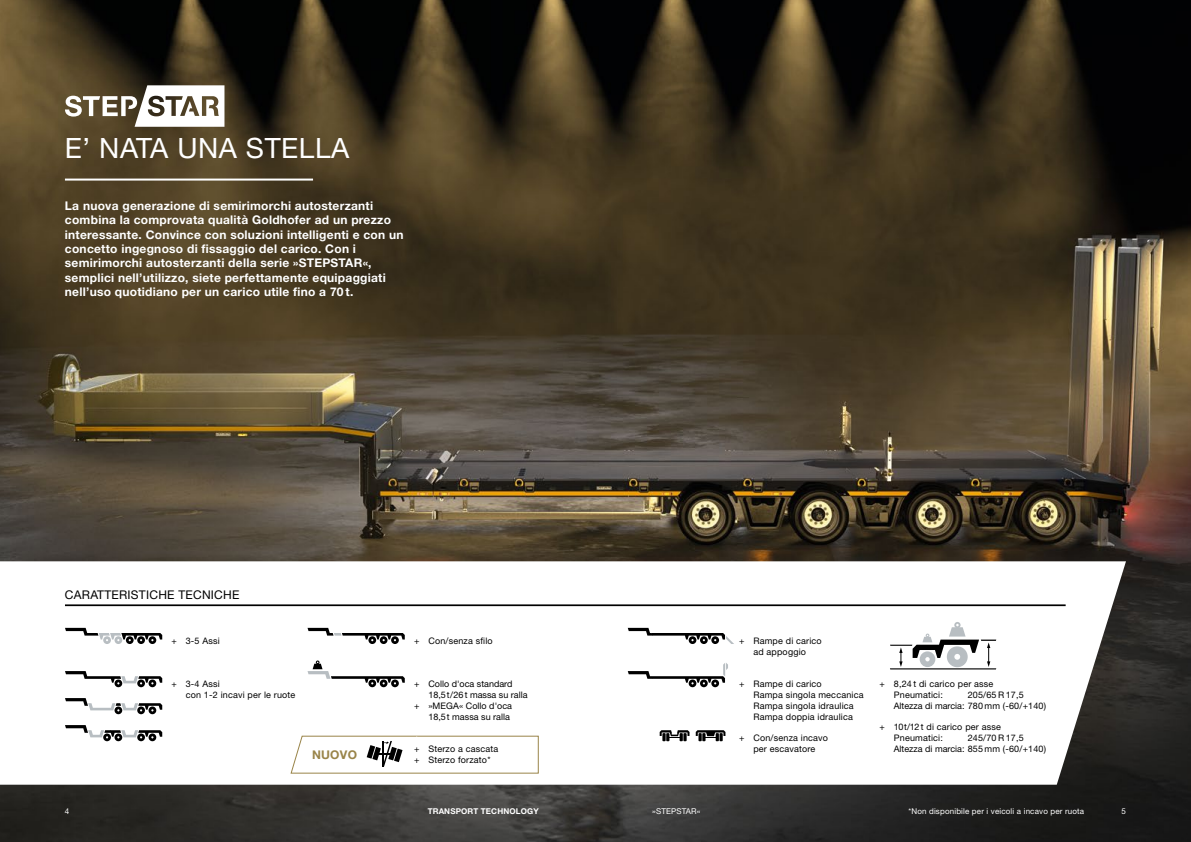
<style>
.page{position:relative;width:1191px;height:842px;background:#fff}
.page>*{position:absolute;margin:0;border:0;box-sizing:border-box;transform-origin:0 0}
.GOL_Headline_inside{font:28px "Helvetica Neue LT Com";letter-spacing:.02em;color:#fff}
.GOL_leadtext_white{font:700 12px/14.4px "Helvetica Neue LT Com";letter-spacing:.02em;color:#fff}
.GOL_copyhead_box_whi{font:12px "Helvetica Neue LT Com";letter-spacing:.02em;color:#000}
.GOL_leadtext_white-2{font:700 12px "Helvetica Neue LT Com";letter-spacing:.02em;color:#998449}
.t1{font:9px/10.8px "Helvetica Neue LT Com";letter-spacing:.02em;color:#000}
.t2{font:9px/10.8px "Helvetica Neue LT Com";color:#000}
.GOL_copylist{font:8px "Helvetica Neue LT Com";letter-spacing:.02em;color:#fff}
.t3{font:700 8px "Helvetica Neue LT Com";letter-spacing:.02em;color:#fff}
.GOL_column_sector{font:8px "Helvetica Neue LT Com";letter-spacing:.02em;color:#fff}
.GOL_pagina{font:8px "Helvetica Neue LT Com";color:#fff}
</style>
<div class="page">
<img style="left:0;top:0;width:1191px;height:842px">
<svg style="left:0;top:561px;width:1126px;height:224px"></svg>
<svg style="left:290px;top:735px;width:147px;height:39px"></svg>
<hr style="left:65px;top:179px;width:248px;height:2px;background:#fff">
<hr style="left:65px;top:604px;width:1000px;height:2px;background:#000">
<svg style="left:65px;top:628px;width:97px;height:16px"></svg>
<svg style="left:307px;top:628px;width:98px;height:16px"></svg>
<svg style="left:307px;top:660px;width:98px;height:27px"></svg>
<svg style="left:890px;top:622px;width:106px;height:47px"></svg>
<svg style="left:65px;top:671px;width:97px;height:16px"></svg>
<svg style="left:65px;top:698px;width:97px;height:16px"></svg>
<svg style="left:65px;top:725px;width:97px;height:16px"></svg>
<svg style="left:65px;top:85px;width:159px;height:42px"></svg>
<svg style="left:437px;top:0;width:158px;height:842px"></svg>
<svg style="left:595px;top:0;width:159px;height:842px"></svg>
<p class="GOL_Headline_inside" style="left:65px;top:131px;width:286px">E’ NATA UNA STELLA</p>
<p class="GOL_leadtext_white" style="left:65px;top:198px;width:340px">La nuova generazione di semirimorchi autosterzanti combina la comprovata qualità Goldhofer ad un prezzo interessante. Convince con soluzioni intelligenti e con un concetto ingegnoso di fissaggio del carico. Con i semirimorchi autosterzanti della serie »STEPSTAR«, semplici nell’utilizzo, siete perfettamente equipaggiati nell’uso quotidiano per un carico utile fino a 70 t.</p>
<p class="GOL_copyhead_box_whi" style="left:65px;top:587px;width:176px">CARATTERISTICHE TECNICHE</p>
<p class="t1" style="left:414px;top:635px;width:80px">+ Con/senza sfilo</p>
<p class="t2" style="left:428px;top:678px;width:101px;text-indent:-14px">+ Collo d'oca standard<br>18,5t/26t massa su ralla</p>
<p class="t2" style="left:414px;top:700px;width:99px;text-align:right">+ »MEGA« Collo d'oca<br>18,5t massa su ralla</p>
<p class="t1" style="left:414px;top:743px;width:86px">+ Sterzo a cascata</p>
<p class="t1" style="left:414px;top:754px;width:78px">+ Sterzo forzato*</p>
<p class="t1" style="left:171px;top:635px;width:50px">+ 3-5 Assi</p>
<p class="t1" style="left:186px;top:678px;width:111px;text-indent:-14px">+ 3-4 Assi<br>con 1-2 incavi per le ruote</p>
<p class="t1" style="left:893px;top:678px;width:101px;text-indent:-14px">+ 8,24 t di carico per asse<br>Pneumatici:</p>
<p class="t1" style="left:739px;top:635px;width:84px;text-align:center">+ Rampe di carico ad appoggio</p>
<p class="t1" style="left:753px;top:678px;width:112px;text-indent:-14px">+ Rampe di carico<br>Rampa singola meccanica<br>Rampa singola idraulica<br>Rampa doppia idraulica</p>
<p class="t1" style="left:739px;top:732px;width:90px;text-align:center">+ Con/senza incavo per escavatore</p>
<p class="t1" style="left:893px;top:689px;width:154px;text-indent:74px">205/65R17,5<br>Altezza di marcia: 780 mm (-60/+140)</p>
<p class="t1" style="left:893px;top:722px;width:109px;text-indent:-14px">+ 10t/12 t di carico per asse<br>Pneumatici:</p>
<p class="t1" style="left:893px;top:732px;width:154px;text-indent:74px">245/70R17,5<br>Altezza di marcia: 855 mm (-60/+140)</p>
<p class="GOL_leadtext_white-2" style="left:312px;top:747px;width:46px">NUOVO</p>
<p class="GOL_pagina" style="left:65px;top:806px;width:6px">4</p>
<p class="t3" style="left:428px;top:806px;width:113px">TRANSPORT TECHNOLOGY</p>
<p class="GOL_column_sector" style="left:652px;top:806px;width:50px">»STEPSTAR«</p>
<p class="GOL_copylist" style="left:908px;top:806px;width:177px">*Non disponibile per i veicoli a incavo per ruota</p>
<p class="GOL_pagina" style="left:1121px;top:806px;width:6px">5</p>
</div>
